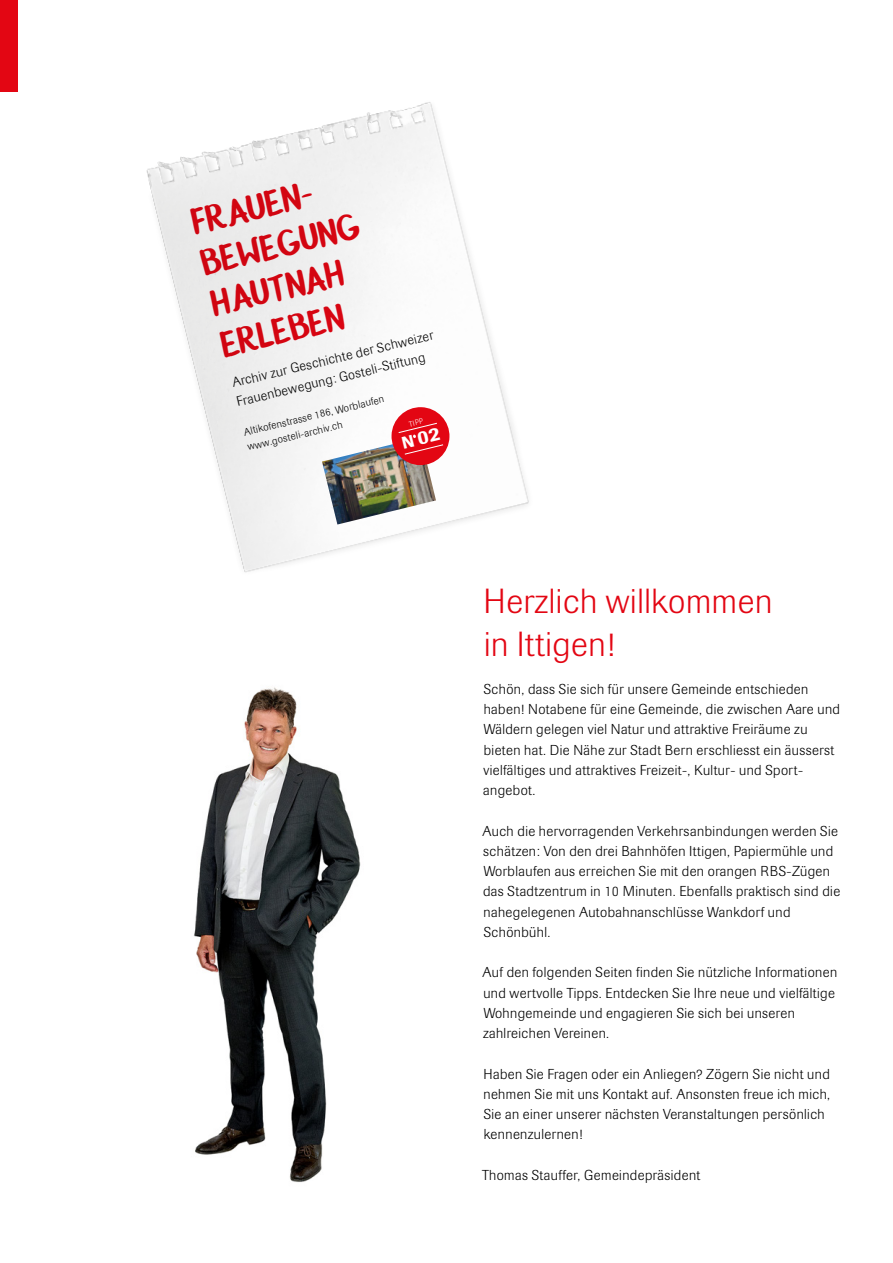
<style>
.page{position:relative;width:893px;height:1263px;background:#fff}
.page>*{position:absolute;margin:0;border:0;box-sizing:border-box;transform-origin:0 0}
.t1{font:37.5px/42px "Cavorting";color:#e30613}
.t2{font:300 34.5px/43.5px "Imago BQ";letter-spacing:.02em;color:#e30613}
.t3{font:300 14.25px/20.2px "Imago BQ";letter-spacing:.03em;color:#000}
.t4{font:300 13.5px/19.5px "Imago BQ";color:#000}
.t5{font:300 10.5px/15.3px "Imago BQ";color:#000}
.t6{font:300 7.5px "Imago BQ";color:#fff}
</style>
<div class="page">
<img style="left:194px;top:687px;width:167px;height:496px">
<img style="left:146px;top:102px;width:383px;height:471px">
<img style="left:322px;top:437px;width:114px;height:87px">
<div style="left:0;top:0;width:17px;height:91px;background:#e30613"></div>
<svg style="left:391px;top:407px;width:59px;height:59px"></svg>
<h1 class="t1" style="left:188px;top:201px;width:164px;rotate:-13deg">FRAUEN-<br>BEWEGUNG<br>HAUTNAH<br>ERLEBEN</h1>
<p class="t4" style="left:230px;top:373px;width:208px;rotate:-13deg">Archiv zur Geschichte der Schweizer<br>Frauenbewegung: Gosteli-Stiftung</p>
<p class="t5" style="left:242px;top:424px;width:145px;rotate:-13deg">Altikofenstrasse 186, Worblaufen www.gosteli-archiv.ch</p>
<p class="t6" style="left:408px;top:420px;width:15px;rotate:-14deg">TIPP</p>
<h2 class="t2" style="left:483px;top:579px;width:290px">Herzlich willkommen in Ittigen!</h2>
<p class="t3" style="left:483px;top:679px;width:358px">Schön, dass Sie sich für unsere Gemeinde entschieden haben! Notabene für eine Gemeinde, die zwischen Aare und Wäldern gelegen viel Natur und attraktive Freiräume zu bieten hat. Die Nähe zur Stadt Bern erschliesst ein äusserst vielfältiges und attraktives Freizeit-, Kultur- und Sport&shy;angebot.</p>
<p class="t3" style="left:482px;top:821px;width:359px">Auch die hervorragenden Verkehrsanbindungen werden Sie schätzen: Von den drei Bahnhöfen Ittigen, Papiermühle und Worblaufen aus erreichen Sie mit den orangen RBS-Zügen das Stadtzentrum in 10 Minuten. Ebenfalls praktisch sind die nahegelegenen Autobahnanschlüsse Wankdorf und Schönbühl.</p>
<p class="t3" style="left:482px;top:962px;width:356px">Auf den folgenden Seiten finden Sie nützliche Informationen und wertvolle Tipps. Entdecken Sie Ihre neue und vielfältige Wohngemeinde und engagieren Sie sich bei unseren zahlreichen Vereinen.</p>
<p class="t3" style="left:483px;top:1064px;width:348px">Haben Sie Fragen oder ein Anliegen? Zögern Sie nicht und nehmen Sie mit uns Kontakt auf. Ansonsten freue ich mich, Sie an einer unserer nächsten Veranstaltungen persönlich kennenzulernen!</p>
<p class="t3" style="left:482px;top:1165px;width:220px">Thomas Stauffer, Gemeindepräsident</p>
</div>
